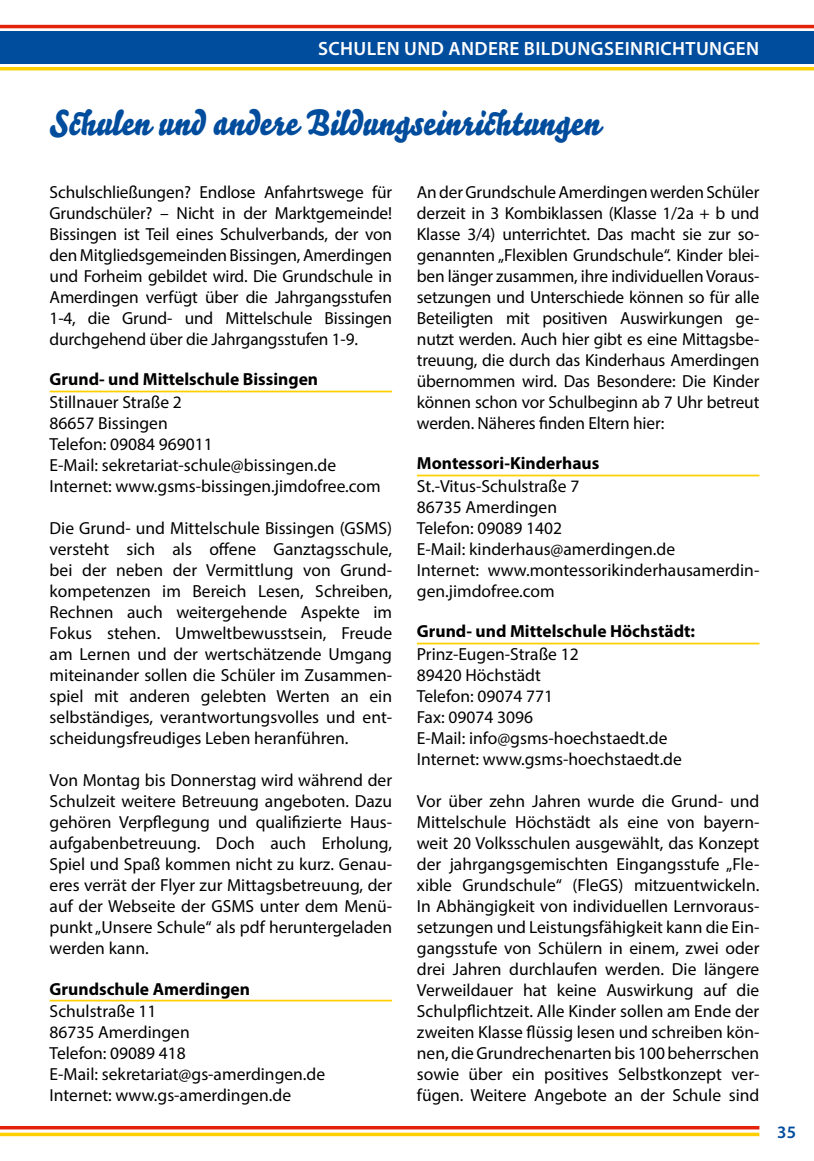
<style>
.page{position:relative;width:814px;height:1161px;background:#fff}
.page>*{position:absolute;margin:0;border:0;box-sizing:border-box;transform-origin:0 0}
.t1{font:35px "Bello Script Pro";color:#004c9d}
.t2{font:600 19.25px "Myriad Pro";letter-spacing:.02em;color:#fff}
.t3{font:17.5px/21px "Myriad Pro";color:#000;text-align:justify}
.t4{font:700 17.5px "Myriad Pro";color:#000}
.t5{font:600 17.5px "Myriad Pro";color:#004c9d}
</style>
<div class="page">
<div style="left:0;top:32px;width:814px;height:32px;background:#004c9d"></div>
<hr style="left:0;top:1126px;width:759px;height:3px;background:#e4220c">
<svg style="left:0;top:1132px;width:759px;height:4px;background:#ffd72c"></svg>
<hr style="left:0;top:25px;width:814px;height:3px;background:#e4220c">
<hr style="left:0;top:67px;width:814px;height:3px;background:#ffcf00">
<hr style="left:50px;top:391px;width:342px;height:1px;background:#ffcf00">
<hr style="left:50px;top:1000px;width:342px;height:1px;background:#ffcf00">
<hr style="left:417px;top:475px;width:342px;height:1px;background:#ffcf00">
<hr style="left:417px;top:643px;width:342px;height:1px;background:#ffcf00">
<p class="t2" style="left:318px;top:36px;width:442px">SCHULEN UND ANDERE BILDUNGSEINRICHTUNGEN</p>
<h1 class="t1" style="left:50px;top:95px;width:552px">Schulen und andere Bildungseinrichtungen</h1>
<p class="t3" style="left:50px;top:181px;width:344px">Schulschließungen? Endlose Anfahrtswege für Grundschüler? – Nicht in der Marktgemeinde!<br>Bissingen ist Teil eines Schulverbands, der von den Mitgliedsgemeinden Bissingen, Amerdingen und Forheim gebildet wird. Die Grundschule in Amerdingen verfügt über die Jahrgangsstufen 1-4, die Grund- und Mittelschule Bissingen durchgehend über die Jahrgangsstufen 1-9.</p>
<p class="t4" style="left:50px;top:368px;width:270px">Grund- und Mittelschule Bissingen</p>
<p class="t3" style="left:50px;top:391px;width:333px;text-align:left">Stillnauer Straße 2<br>86657 Bissingen<br>Telefon: 09084 969011<br>E-Mail: sekretariat-schule@bissingen.de<br>Internet: www.gsms-bissingen.jimdofree.com</p>
<p class="t3" style="left:50px;top:517px;width:344px">Die Grund- und Mittelschule Bissingen (GSMS) versteht sich als offene Ganztagsschule, bei der neben der Vermittlung von Grund&shy;kompetenzen im Bereich Lesen, Schreiben, Rechnen auch weitergehende Aspekte im Fokus stehen. Umweltbewusstsein, Freude am Lernen und der wertschätzende Umgang miteinander sollen die Schüler im Zusammen&shy;spiel mit anderen gelebten Werten an ein selbständiges, verantwortungsvolles und ent&shy;scheidungsfreudiges Leben heranführen.</p>
<p class="t3" style="left:50px;top:769px;width:344px">Von Montag bis Donnerstag wird während der Schulzeit weitere Betreuung angeboten. Dazu gehören Verpflegung und qualifizierte Haus&shy;aufgabenbetreuung. Doch auch Erholung, Spiel und Spaß kommen nicht zu kurz. Genau&shy;eres verrät der Flyer zur Mittagsbetreuung, der auf der Webseite der GSMS unter dem Menü&shy;punkt „Unsere Schule“ als pdf heruntergeladen werden kann.</p>
<p class="t4" style="left:50px;top:977px;width:202px">Grundschule Amerdingen</p>
<p class="t3" style="left:50px;top:1000px;width:277px;text-align:left">Schulstraße 11<br>86735 Amerdingen<br>Telefon: 09089 418<br>E-Mail: sekretariat@gs-amerdingen.de<br>Internet: www.gs-amerdingen.de</p>
<p class="t3" style="left:417px;top:181px;width:344px">An der Grundschule Amerdingen werden Schüler derzeit in 3 Kombiklassen (Klasse 1/2a + b und Klasse 3/4) unterrichtet. Das macht sie zur so&shy;genannten „Flexiblen Grundschule“. Kinder blei&shy;ben länger zusammen, ihre individuellen Voraus&shy;setzungen und Unterschiede können so für alle Beteiligten mit positiven Auswirkungen ge&shy;nutzt werden. Auch hier gibt es eine Mittagsbe&shy;treuung, die durch das Kinderhaus Amerdingen übernommen wird. Das Besondere: Die Kinder können schon vor Schulbeginn ab 7 Uhr betreut werden. Näheres finden Eltern hier:</p>
<p class="t4" style="left:417px;top:452px;width:184px">Montessori-Kinderhaus</p>
<p class="t3" style="left:417px;top:475px;width:344px;text-align:left">St.-Vitus-Schulstraße 7<br>86735 Amerdingen<br>Telefon: 09089 1402<br>E-Mail: kinderhaus@amerdingen.de<br>Internet: www.montessorikinderhausamerdin&shy;gen.jimdofree.com</p>
<p class="t4" style="left:417px;top:620px;width:280px">Grund- und Mittelschule Höchstädt:</p>
<p class="t3" style="left:417px;top:643px;width:266px;text-align:left">Prinz-Eugen-Straße 12<br>89420 Höchstädt<br>Telefon: 09074 771<br>Fax: 09074 3096<br>E-Mail: info@gsms-hoechstaedt.de<br>Internet: www.gsms-hoechstaedt.de</p>
<p class="t3" style="left:417px;top:790px;width:344px">Vor über zehn Jahren wurde die Grund- und Mittelschule Höchstädt als eine von bayern&shy;weit 20 Volksschulen ausgewählt, das Konzept der jahrgangsgemischten Eingangsstufe „Fle&shy;xible Grundschule“ (FleGS) mitzuentwickeln.<br>In Abhängigkeit von individuellen Lernvoraus&shy;setzungen und Leistungsfähigkeit kann die Ein&shy;gangsstufe von Schülern in einem, zwei oder drei Jahren durchlaufen werden. Die längere Verweildauer hat keine Auswirkung auf die Schulpflichtzeit. Alle Kinder sollen am Ende der zweiten Klasse flüssig lesen und schreiben kön&shy;nen, die Grundrechenarten bis 100 beherrschen sowie über ein positives Selbstkonzept ver&shy;fügen. Weitere Angebote an der Schule sind</p>
<p class="t5" style="left:777px;top:1120px;width:20px">35</p>
</div>
